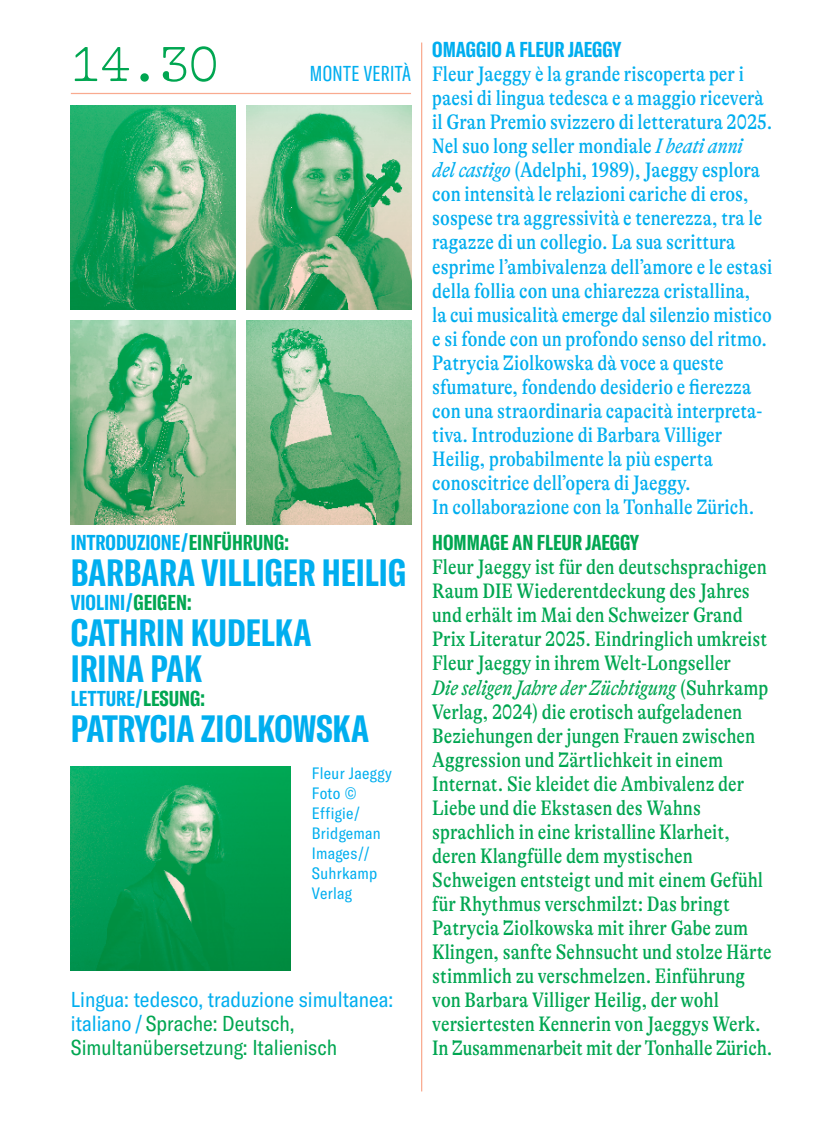
<style>
.page{position:relative;width:815px;height:1134px;background:#fff}
.page>*{position:absolute;margin:0;border:0;box-sizing:border-box;transform-origin:0 0}
.t1{font:100 50px "GT Alpina Typewriter";color:#00a651}
.t2{font:700 extra-condensed 37.5px/36px "GT America";color:#00aeef}
.t3{font:condensed 21.25px/24px "GT Alpina";color:#00a651}
.t4{font:condensed 21.25px/24px "GT Alpina";color:#00aeef}
.t5{font:condensed 21.25px/24px "GT America";color:#00a651}
.t6{font:700 extra-condensed 21.25px "GT America";color:#00aeef}
.t7{font:700 extra-condensed 21.25px "GT America";color:#00a651}
.t8{font:extra-condensed 21.25px "GT America";letter-spacing:.02em;color:#00aeef}
.t9{font:condensed 16.25px/20px "GT America";letter-spacing:.02em;color:#00aeef}
.s1{color:#00a651}
.s2{color:#00aeef}
.s3{font-style:italic}
</style>
<div class="page">
<hr style="left:71px;top:93px;width:340px;height:1px;background:#f9aa8f">
<img style="left:71px;top:105px;width:165px;height:205px">
<img style="left:246px;top:105px;width:165px;height:205px">
<img style="left:71px;top:320px;width:165px;height:205px">
<img style="left:246px;top:320px;width:165px;height:205px">
<hr style="left:421px;top:43px;width:1px;height:1048px;background:#f9aa8f">
<img style="left:71px;top:766px;width:220px;height:205px">
<h1 class="t1" style="left:71px;top:36px;width:149px">14.30</h1>
<p class="t8" style="left:310px;top:61px;width:103px">MONTE VERITÀ</p>
<p class="t6" style="left:71px;top:530px;width:220px">INTRODUZIONE/<span class="s1">EINFÜHRUNG:</span></p>
<h2 class="t2" style="left:71px;top:555px;width:337px">BARBARA VILLIGER HEILIG</h2>
<p class="t6" style="left:71px;top:590px;width:122px">VIOLINI/<span class="s1">GEIGEN:</span></p>
<h2 class="t2" style="left:71px;top:615px;width:242px">CATHRIN KUDELKA<br>IRINA PAK</h2>
<p class="t6" style="left:71px;top:686px;width:136px">LETTURE/<span class="s1">LESUNG:</span></p>
<h2 class="t2" style="left:71px;top:711px;width:300px">PATRYCIA ZIOLKOWSKA</h2>
<p class="t9" style="left:312px;top:764px;width:82px">Fleur Jaeggy<br>Foto ©<br>Effigie/<br>Bridgeman<br>Images//<br>Suhrkamp<br>Verlag</p>
<p class="t5" style="left:71px;top:988px;width:324px"><span class="s2">Lingua: tedesco, traduzione simultanea: italiano /</span> Sprache: Deutsch,<br>Simultanübersetzung: Italienisch</p>
<p class="t6" style="left:432px;top:37px;width:191px">OMAGGIO A FLEUR JAEGGY</p>
<p class="t4" style="left:432px;top:62px;width:342px">Fleur Jaeggy è la grande riscoperta per i paesi di lingua tedesca e a maggio riceverà il Gran Premio svizzero di letteratura 2025.<br>Nel suo long seller mondiale <span class="s3">I beati anni<br>del castigo</span> (Adelphi, 1989), Jaeggy esplora con intensità le relazioni cariche di eros, sospese tra aggressività e tenerezza, tra le ragazze di un collegio. La sua scrittura esprime l’ambivalenza dell’amore e le estasi della follia con una chiarezza cristallina,<br>la cui musicalità emerge dal silenzio mistico e si fonde con un profondo senso del ritmo.<br>Patrycia Ziolkowska dà voce a queste sfumature, fondendo desiderio e fierezza con una straordinaria capacità interpreta&shy;tiva. Introduzione di Barbara Villiger Heilig, probabilmente la più esperta conoscitrice dell’opera di Jaeggy.<br>In collaborazione con la Tonhalle Zürich.</p>
<p class="t7" style="left:432px;top:530px;width:208px">HOMMAGE AN FLEUR JAEGGY</p>
<p class="t3" style="left:432px;top:555px;width:342px">Fleur Jaeggy ist für den deutschsprachigen Raum DIE Wiederentdeckung des Jahres und erhält im Mai den Schweizer Grand Prix Literatur 2025. Eindringlich umkreist Fleur Jaeggy in ihrem Welt-Longseller<br><span class="s3">Die seligen Jahre der Züchtigung</span> (Suhrkamp Verlag, 2024) die erotisch aufgeladenen Beziehungen der jungen Frauen zwischen Aggression und Zärtlichkeit in einem Internat. Sie kleidet die Ambivalenz der Liebe und die Ekstasen des Wahns sprachlich in eine kristalline Klarheit, deren Klangfülle dem mystischen Schweigen entsteigt und mit einem Gefühl für Rhythmus verschmilzt: Das bringt Patrycia Ziolkowska mit ihrer Gabe zum Klingen, sanfte Sehnsucht und stolze Härte stimmlich zu verschmelzen. Einführung von Barbara Villiger Heilig, der wohl versiertesten Kennerin von Jaeggys Werk.<br>In Zusammenarbeit mit der Tonhalle Zürich.</p>
</div>
